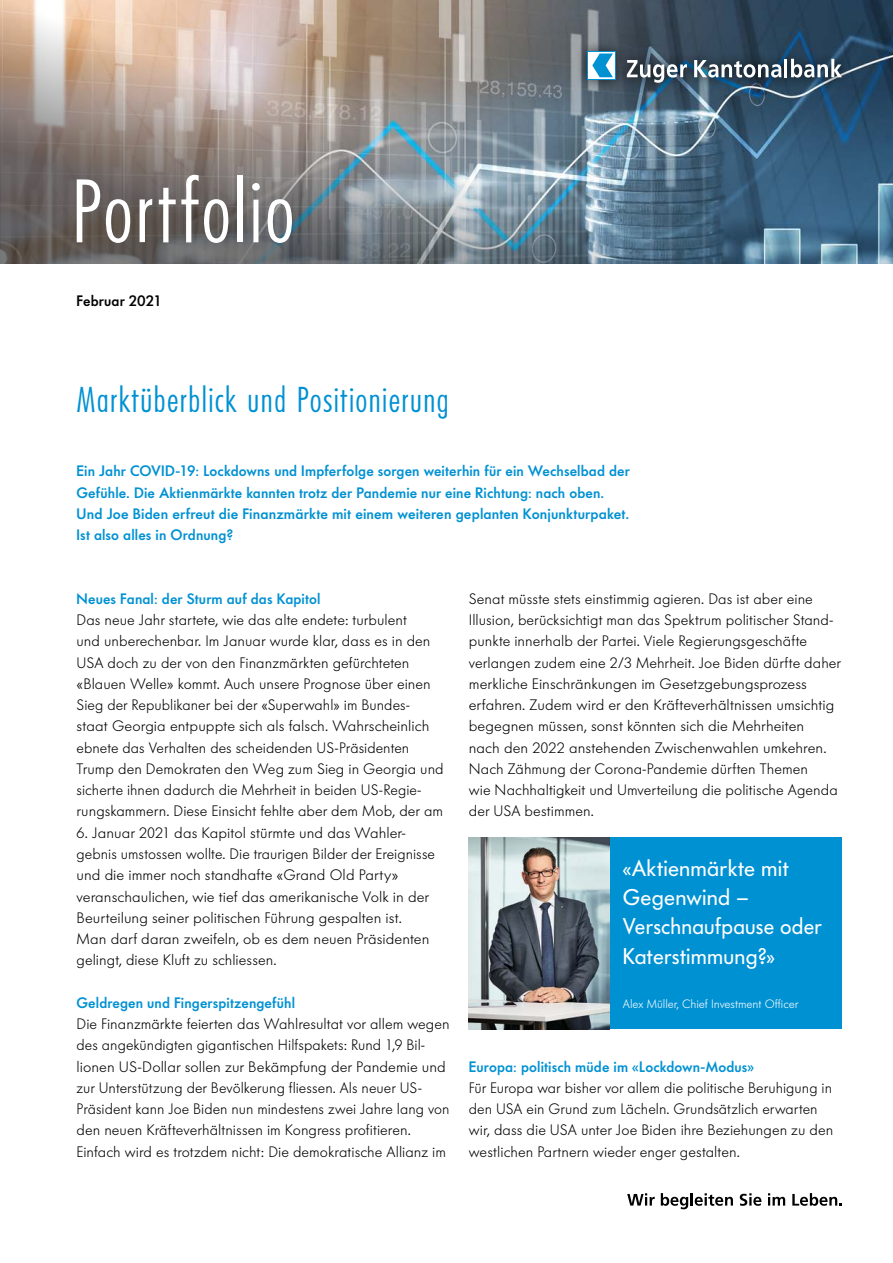
<style>
.page{position:relative;width:893px;height:1263px;background:#fff}
.page>*{position:absolute;margin:0;border:0;box-sizing:border-box;transform-origin:0 0}
.t1{font:300 90px "Futura Condensed BQ";letter-spacing:.03em;color:#fff}
.t2{font:300 36px "Futura Condensed BQ";letter-spacing:.035em;color:#0091d3}
.t3{font:22.5px/29.2px "Futura BQ";letter-spacing:.015em;color:#fff}
.t4{font:300 15px/21.3px "Futura BQ";letter-spacing:.005em;color:#000}
.t5{font:500 15px/21.3px "Futura BQ";letter-spacing:.01em;color:#0091d3}
.t6{font:500 15px "Futura BQ";letter-spacing:.01em;color:#000}
.t7{font:300 12px "Futura BQ";color:#fff}
</style>
<div class="page">
<img style="left:0;top:0;width:893px;height:264px">
<svg style="left:627px;top:1193px;width:28px;height:12px"></svg>
<svg style="left:661px;top:1193px;width:72px;height:16px"></svg>
<svg style="left:740px;top:1193px;width:21px;height:13px"></svg>
<svg style="left:768px;top:1193px;width:17px;height:12px"></svg>
<svg style="left:792px;top:1193px;width:50px;height:13px"></svg>
<div style="left:609px;top:838px;width:233px;height:191px;background:#0091d3"></div>
<img style="left:469px;top:838px;width:140px;height:191px">
<div style="left:575px;top:39px;width:277px;height:55px;background:#000;opacity:.6"></div>
<svg style="left:627px;top:60px;width:60px;height:23px"></svg>
<svg style="left:694px;top:60px;width:87px;height:18px"></svg>
<hr style="left:784px;top:59px;width:3px;height:18px;background:#fff">
<svg style="left:791px;top:59px;width:51px;height:19px"></svg>
<div style="left:587px;top:51px;width:29px;height:29px;background:#fff"></div>
<svg style="left:599px;top:53px;width:14px;height:25px"></svg>
<svg style="left:592px;top:54px;width:21px;height:23px"></svg>
<h1 class="t1" style="left:72px;top:161px;width:224px">Portfolio</h1>
<p class="t6" style="left:77px;top:291px;width:87px">Februar 2021</p>
<h2 class="t2" style="left:77px;top:380px;width:374px">Marktüberblick und Positionierung</h2>
<p class="t5" style="left:77px;top:460px;width:555px">Ein Jahr COVID-19: Lockdowns und Impferfolge sorgen weiterhin für ein Wechselbad der Gefühle. Die Aktienmärkte kannten trotz der Pandemie nur eine Richtung: nach oben.<br>Und Joe Biden erfreut die Finanzmärkte mit einem weiteren geplanten Konjunkturpaket.<br>Ist also alles in Ordnung?</p>
<p class="t5" style="left:77px;top:588px;width:245px">Neues Fanal: der Sturm auf das Kapitol</p>
<p class="t4" style="left:77px;top:609px;width:369px">Das neue Jahr startete, wie das alte endete: turbulent<br>und unberechenbar. Im Januar wurde klar, dass es in den USA doch zu der von den Finanzmärkten gefürchteten «Blauen Welle» kommt. Auch unsere Prognose über einen Sieg der Republikaner bei der «Superwahl» im Bundes&shy;staat Georgia entpuppte sich als falsch. Wahrscheinlich ebnete das Verhalten des scheidenden US-Präsidenten Trump den Demokraten den Weg zum Sieg in Georgia und sicherte ihnen dadurch die Mehrheit in beiden US-Regie&shy;rungskammern. Diese Einsicht fehlte aber dem Mob, der am</p>
<p class="t4" style="left:77px;top:822px;width:360px">6. Januar 2021 das Kapitol stürmte und das Wahler&shy;gebnis umstossen wollte. Die traurigen Bilder der Ereignisse und die immer noch standhafte «Grand Old Party» veranschaulichen, wie tief das amerikanische Volk in der Beurteilung seiner politischen Führung gespalten ist.<br>Man darf daran zweifeln, ob es dem neuen Präsidenten gelingt, diese Kluft zu schliessen.</p>
<p class="t5" style="left:77px;top:992px;width:220px">Geldregen und Fingerspitzengefühl</p>
<p class="t4" style="left:77px;top:1013px;width:375px">Die Finanzmärkte feierten das Wahlresultat vor allem wegen des angekündigten gigantischen Hilfspakets: Rund 1,9 Bil&shy;lionen US-Dollar sollen zur Bekämpfung der Pandemie und zur Unterstützung der Bevölkerung fliessen. Als neuer US-Präsident kann Joe Biden nun mindestens zwei Jahre lang von den neuen Kräfteverhältnissen im Kongress profitieren.<br>Einfach wird es trotzdem nicht: Die demokratische Allianz im</p>
<p class="t4" style="left:469px;top:588px;width:374px">Senat müsste stets einstimmig agieren. Das ist aber eine Illusion, berücksichtigt man das Spektrum politischer Stand&shy;punkte innerhalb der Partei. Viele Regierungsgeschäfte verlangen zudem eine 2/3 Mehrheit. Joe Biden dürfte daher merkliche Einschränkungen im Gesetzgebungsprozess erfahren. Zudem wird er den Kräfteverhältnissen umsichtig begegnen müssen, sonst könnten sich die Mehrheiten<br>nach den 2022 anstehenden Zwischenwahlen umkehren.<br>Nach Zähmung der Corona-Pandemie dürften Themen<br>wie Nachhaltigkeit und Umverteilung die politische Agenda der USA bestimmen.</p>
<h3 class="t3" style="left:623px;top:853px;width:201px">«Aktienmärkte mit<br>Gegenwind –<br>Verschnaufpause oder<br>Katerstimmung?»</h3>
<p class="t7" style="left:623px;top:996px;width:177px">Alex Müller, Chief Investment Officer</p>
<p class="t5" style="left:469px;top:1056px;width:287px">Europa: politisch müde im «Lockdown-Modus»</p>
<p class="t4" style="left:469px;top:1077px;width:366px">Für Europa war bisher vor allem die politische Beruhigung in den USA ein Grund zum Lächeln. Grundsätzlich erwarten wir, dass die USA unter Joe Biden ihre Beziehungen zu den westlichen Partnern wieder enger gestalten.</p>
</div>
